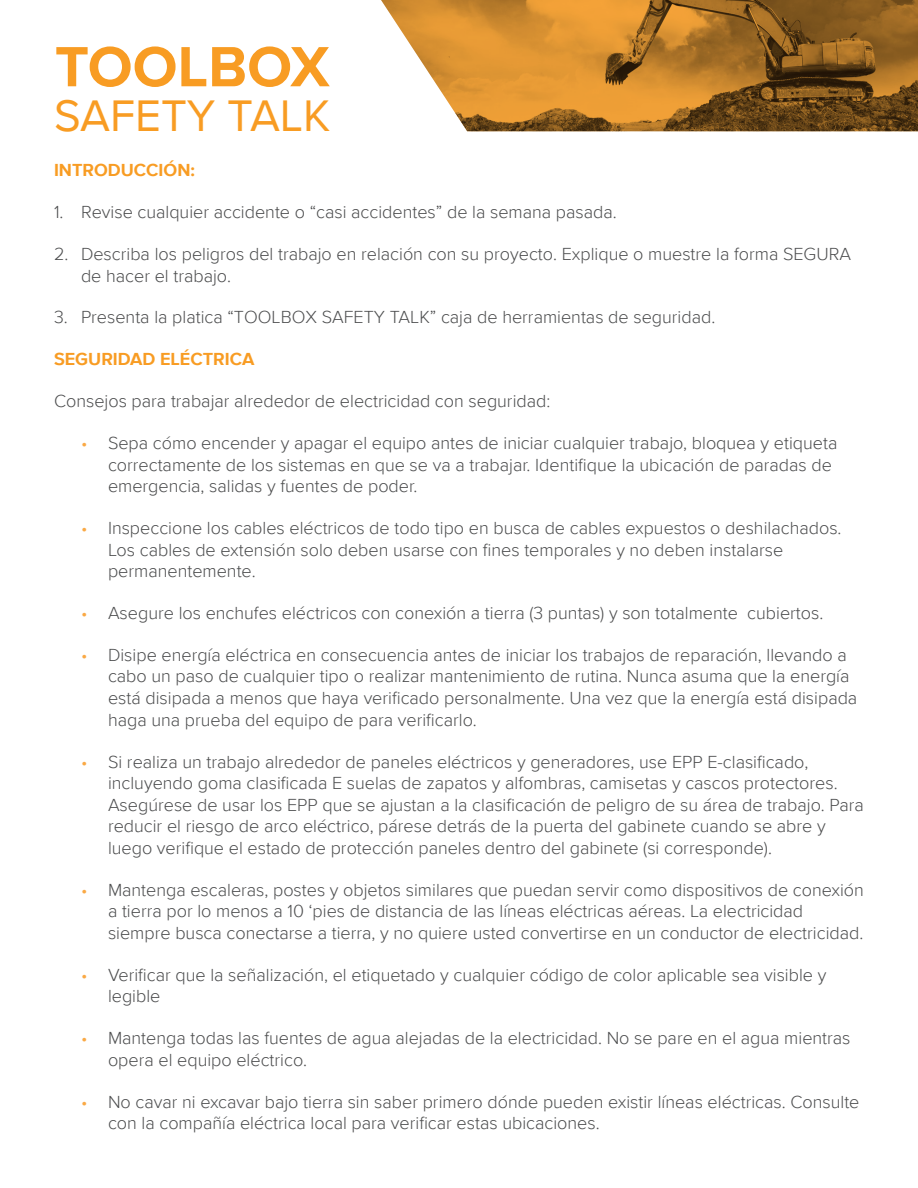
<style>
.page{position:relative;width:918px;height:1188px;background:#fff}
.page>*{position:absolute;margin:0;border:0;box-sizing:border-box;transform-origin:0 0}
.t1{font:700 58.8px "Proxima Nova";color:#f89c23}
.t2{font:45.45px "Proxima Nova";color:#f89c23}
.Body{font:300 18px/21.6px "Proxima Nova";color:#4b4c4d}
.Body-2{font:700 18px "Proxima Nova";color:#f89c23}
.s1{color:#faa945}
</style>
<div class="page">
<svg style="left:381px;top:0;width:537px;height:131px;background:#b27e38"></svg>
<h1 class="t1" style="left:55px;top:23px;width:276px">TOOLBOX</h1>
<h2 class="t2" style="left:54px;top:82px;width:278px">SAFETY TALK</h2>
<p class="Body-2" style="left:54px;top:157px;width:142px">INTRODUCCIÓN:</p>
<p class="Body" style="left:54px;top:200px;width:564px">1. Revise cualquier accidente o “casi accidentes” de la semana pasada.</p>
<p class="Body" style="left:81px;top:242px;width:772px;text-indent:-27px">2. Describa los peligros del trabajo en relación con su proyecto. Explique o muestre la forma SEGURA de hacer el trabajo.</p>
<p class="Body" style="left:54px;top:306px;width:663px">3. Presenta la platica “TOOLBOX SAFETY TALK” caja de herramientas de seguridad.</p>
<p class="Body-2" style="left:54px;top:346px;width:202px">SEGURIDAD ELÉCTRICA</p>
<p class="Body" style="left:54px;top:389px;width:498px">Consejos para trabajar alrededor de electricidad con seguridad:</p>
<p class="Body" style="left:108px;top:431px;width:731px;text-indent:-27px"><span class="s1">•</span> Sepa cómo encender y apagar el equipo antes de iniciar cualquier trabajo, bloquea y etiqueta correctamente de los sistemas en que se va a trabajar. Identifique la ubicación de paradas de emergencia, salidas y fuentes de poder.</p>
<p class="Body" style="left:108px;top:516px;width:735px;text-indent:-27px"><span class="s1">•</span> Inspeccione los cables eléctricos de todo tipo en busca de cables expuestos o deshilachados.<br>Los cables de extensión solo deben usarse con fines temporales y no deben instalarse permanentemente.</p>
<p class="Body" style="left:81px;top:601px;width:744px"><span class="s1">•</span> Asegure los enchufes eléctricos con conexión a tierra (3 puntas) y son totalmente cubiertos.</p>
<p class="Body" style="left:108px;top:643px;width:751px;text-indent:-27px"><span class="s1">•</span> Disipe energía eléctrica en consecuencia antes de iniciar los trabajos de reparación, llevando a cabo un paso de cualquier tipo o realizar mantenimiento de rutina. Nunca asuma que la energía está disipada a menos que haya verificado personalmente. Una vez que la energía está disipada haga una prueba del equipo de para verificarlo.</p>
<p class="Body" style="left:108px;top:750px;width:757px;text-indent:-27px"><span class="s1">•</span> Si realiza un trabajo alrededor de paneles eléctricos y generadores, use EPP E-clasificado, incluyendo goma clasificada E suelas de zapatos y alfombras, camisetas y cascos protectores.<br>Asegúrese de usar los EPP que se ajustan a la clasificación de peligro de su área de trabajo. Para reducir el riesgo de arco eléctrico, párese detrás de la puerta del gabinete cuando se abre y luego verifique el estado de protección paneles dentro del gabinete (si corresponde).</p>
<p class="Body" style="left:108px;top:878px;width:757px;text-indent:-27px"><span class="s1">•</span> Mantenga escaleras, postes y objetos similares que puedan servir como dispositivos de conexión a tierra por lo menos a 10 ‘pies de distancia de las líneas eléctricas aéreas. La electricidad siempre busca conectarse a tierra, y no quiere usted convertirse en un conductor de electricidad.</p>
<p class="Body" style="left:108px;top:963px;width:720px;text-indent:-27px"><span class="s1">•</span> Verificar que la señalización, el etiquetado y cualquier código de color aplicable sea visible y legible</p>
<p class="Body" style="left:108px;top:1027px;width:744px;text-indent:-27px"><span class="s1">•</span> Mantenga todas las fuentes de agua alejadas de la electricidad. No se pare en el agua mientras opera el equipo eléctrico.</p>
<p class="Body" style="left:108px;top:1090px;width:753px;text-indent:-27px"><span class="s1">•</span> No cavar ni excavar bajo tierra sin saber primero dónde pueden existir líneas eléctricas. Consulte con la compañía eléctrica local para verificar estas ubicaciones.</p>
</div>
